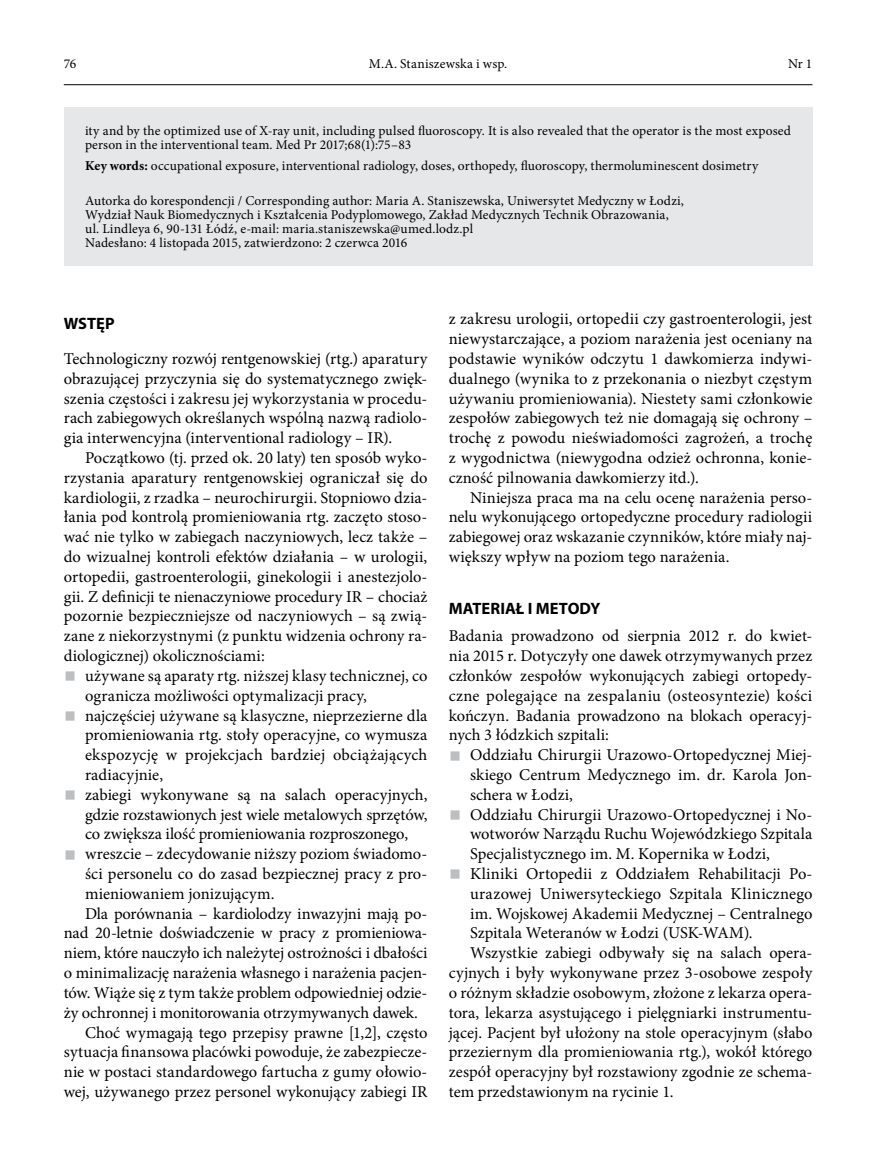
<style>
.page{position:relative;width:872px;height:1170px;background:#fff}
.page>*{position:absolute;margin:0;border:0;box-sizing:border-box;transform-origin:0 0}
.t1{font:16.5px/19.8px "Minion Pro";color:#000;text-align:justify}
.t2{font:700 16.5px "Myriad Pro";color:#000}
.t3{font:13.5px/14.2px "Minion Pro";letter-spacing:.01em;color:#000}
.s1{font-weight:700}
.s2{font-size:31.5px;color:#bcbec0}
</style>
<div class="page">
<hr style="left:64px;top:84px;width:748px;height:1px;background:#000">
<div style="left:64px;top:107px;width:748px;height:159px;background:#e6e7e8"></div>
<p class="t3" style="left:64px;top:56px;width:14px">76</p>
<p class="t3" style="left:369px;top:56px;width:140px">M.A. Staniszewska i wsp.</p>
<p class="t3" style="left:788px;top:56px;width:26px">Nr 1</p>
<p class="t3" style="left:85px;top:123px;width:707px">ity and by the optimized use of X-ray unit, including pulsed fluoroscopy. It is also revealed that the operator is the most exposed person in the interventional team. Med Pr 2017;68(1):75–83</p>
<p class="t3" style="left:85px;top:158px;width:675px"><span class="s1">Key words:</span> occupational exposure, interventional radiology, doses, orthopedy, fluoroscopy, thermoluminescent dosimetry</p>
<p class="t3" style="left:85px;top:193px;width:600px">Autorka do korespondencji / Corresponding author: Maria A. Staniszewska, Uniwersytet Medyczny w Łodzi, Wydział Nauk Biomedycznych i Kształcenia Podyplomowego, Zakład Medycznych Technik Obrazowania, ul. Lindleya 6, 90-131 Łódź, e-mail: maria.staniszewska@umed.lodz.pl<br>Nadesłano: 4 listopada 2015, zatwierdzono: 2 czerwca 2016</p>
<p class="t2" style="left:64px;top:312px;width:52px">WSTĘP</p>
<p class="t1" style="left:64px;top:349px;width:365px">Technologiczny rozwój rentgenowskiej (rtg.) aparatury obrazującej przyczynia się do systematycznego zwięk&shy;szenia częstości i zakresu jej wykorzystania w procedu&shy;rach zabiegowych określanych wspólną nazwą radiolo&shy;gia interwencyjna (interventional radiology – IR).</p>
<p class="t1" style="left:64px;top:448px;width:365px;text-indent:21px">Początkowo (tj. przed ok. 20 laty) ten sposób wyko&shy;rzystania aparatury rentgenowskiej ograniczał się do kardiologii, z rzadka – neurochirurgii. Stopniowo dzia&shy;łania pod kontrolą promieniowania rtg. zaczęto stoso&shy;wać nie tylko w zabiegach naczyniowych, lecz także – do wizualnej kontroli efektów działania – w urologii, ortopedii, gastroenterologii, ginekologii i anestezjolo&shy;gii. Z definicji te nienaczyniowe procedury IR – chociaż pozornie bezpieczniejsze od naczyniowych – są zwią&shy;zane z niekorzystnymi (z punktu widzenia ochrony ra&shy;diologicznej) okolicznościami:</p>
<p class="t1" style="left:85px;top:665px;width:344px;text-indent:-21px"><span class="s2">■</span> używane są aparaty rtg. niższej klasy technicznej, co ogranicza możliwości optymalizacji pracy,</p>
<p class="t1" style="left:85px;top:705px;width:344px;text-indent:-21px"><span class="s2">■</span> najczęściej używane są klasyczne, nieprzezierne dla promieniowania rtg. stoły operacyjne, co wymusza ekspozycję w projekcjach bardziej obciążających radiacyjnie,</p>
<p class="t1" style="left:85px;top:784px;width:344px;text-indent:-21px"><span class="s2">■</span> zabiegi wykonywane są na salach operacyjnych, gdzie rozstawionych jest wiele metalowych sprzętów, co zwiększa ilość promieniowania rozproszonego,</p>
<p class="t1" style="left:64px;top:844px;width:365px"><span class="s2">■</span> wreszcie – zdecydowanie niższy poziom świadomo-</p>
<p class="t1" style="left:85px;top:863px;width:344px">ści personelu co do zasad bezpiecznej pracy z pro-</p>
<p class="t1" style="left:85px;top:883px;width:191px">mieniowaniem jonizującym.</p>
<p class="t1" style="left:85px;top:903px;width:344px">Dla porównania – kardiolodzy inwazyjni mają po-</p>
<p class="t1" style="left:64px;top:923px;width:365px">nad 20-letnie doświadczenie w pracy z promieniowa-</p>
<p class="t1" style="left:64px;top:943px;width:365px">niem, które nauczyło ich należytej ostrożności i dbałości</p>
<p class="t1" style="left:64px;top:962px;width:365px">o minimalizację narażenia własnego i narażenia pacjen-</p>
<p class="t1" style="left:64px;top:982px;width:365px">tów. Wiąże się z tym także problem odpowiedniej odzie-</p>
<p class="t1" style="left:64px;top:1002px;width:356px">ży ochronnej i monitorowania otrzymywanych dawek.</p>
<p class="t1" style="left:85px;top:1022px;width:344px">Choć wymagają tego przepisy prawne [1,2], często</p>
<p class="t1" style="left:64px;top:1042px;width:365px">sytuacja finansowa placówki powoduje, że zabezpiecze-</p>
<p class="t1" style="left:64px;top:1061px;width:365px">nie w postaci standardowego fartucha z gumy ołowio-</p>
<p class="t1" style="left:64px;top:1081px;width:365px">wej, używanego przez personel wykonujący zabiegi IR</p>
<p class="t1" style="left:449px;top:309px;width:365px">z zakresu urologii, ortopedii czy gastroenterologii, jest niewystarczające, a poziom narażenia jest oceniany na podstawie wyników odczytu 1 dawkomierza indywi&shy;dualnego (wynika to z przekonania o niezbyt częstym używaniu promieniowania). Niestety sami członkowie zespołów zabiegowych też nie domagają się ochrony – trochę z powodu nieświadomości zagrożeń, a trochę z wygodnictwa (niewygodna odzież ochronna, konie&shy;czność pilnowania dawkomierzy itd.).</p>
<p class="t1" style="left:449px;top:487px;width:365px;text-indent:21px">Niniejsza praca ma na celu ocenę narażenia perso&shy;nelu wykonującego ortopedyczne procedury radiologii zabiegowej oraz wskazanie czynników, które miały naj&shy;większy wpływ na poziom tego narażenia.</p>
<p class="t2" style="left:449px;top:597px;width:153px">MATERIAŁ I METODY</p>
<p class="t1" style="left:449px;top:626px;width:365px">Badania prowadzono od sierpnia 2012 r. do kwiet&shy;nia 2015 r. Dotyczyły one dawek otrzymywanych przez członków zespołów wykonujących zabiegi ortopedy&shy;czne polegające na zespalaniu (osteosyntezie) kości kończyn. Badania prowadzono na blokach operacyj&shy;nych 3 łódzkich szpitali:</p>
<p class="t1" style="left:470px;top:745px;width:344px;text-indent:-21px"><span class="s2">■</span> Oddziału Chirurgii Urazowo-Ortopedycznej Miej&shy;skiego Centrum Medycznego im. dr. Karola Jon&shy;schera w Łodzi,</p>
<p class="t1" style="left:470px;top:804px;width:344px;text-indent:-21px"><span class="s2">■</span> Oddziału Chirurgii Urazowo-Ortopedycznej i No&shy;wotworów Narządu Ruchu Wojewódzkiego Szpitala Specjalistycznego im. M. Kopernika w Łodzi,</p>
<p class="t1" style="left:449px;top:863px;width:365px"><span class="s2">■</span> Kliniki Ortopedii z Oddziałem Rehabilitacji Po-</p>
<p class="t1" style="left:470px;top:883px;width:344px">urazowej Uniwersyteckiego Szpitala Klinicznego</p>
<p class="t1" style="left:470px;top:903px;width:344px">im. Wojskowej Akademii Medycznej – Centralnego</p>
<p class="t1" style="left:470px;top:923px;width:284px">Szpitala Weteranów w Łodzi (USK-WAM).</p>
<p class="t1" style="left:470px;top:943px;width:344px">Wszystkie zabiegi odbywały się na salach opera-</p>
<p class="t1" style="left:449px;top:962px;width:365px">cyjnych i były wykonywane przez 3-osobowe zespoły</p>
<p class="t1" style="left:449px;top:982px;width:365px">o różnym składzie osobowym, złożone z lekarza opera-</p>
<p class="t1" style="left:449px;top:1002px;width:365px">tora, lekarza asystującego i pielęgniarki instrumentu-</p>
<p class="t1" style="left:449px;top:1022px;width:365px">jącej. Pacjent był ułożony na stole operacyjnym (słabo</p>
<p class="t1" style="left:449px;top:1042px;width:365px">przeziernym dla promieniowania rtg.), wokół którego</p>
<p class="t1" style="left:449px;top:1061px;width:365px">zespół operacyjny był rozstawiony zgodnie ze schema-</p>
<p class="t1" style="left:449px;top:1081px;width:226px">tem przedstawionym na rycinie 1.</p>
</div>
